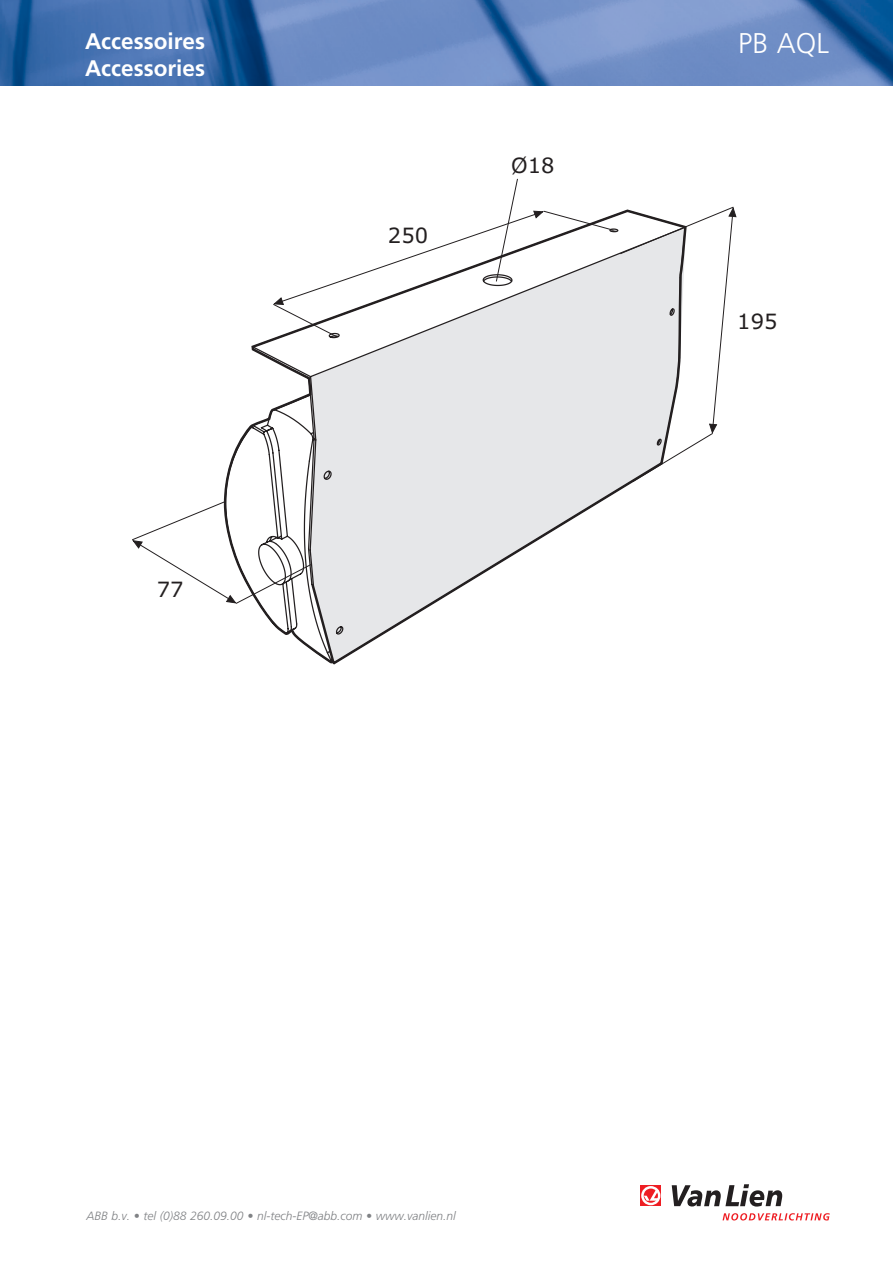
<style>
.page{position:relative;width:893px;height:1263px;background:#fff}
.page>*{position:absolute;margin:0;border:0;box-sizing:border-box;transform-origin:0 0}
.Normaal{font:300 28.5px "Frutiger LT Std";color:#fff}
.t1{font:700 22.5px/27px "Frutiger LT Std";color:#fff}
.t2{font:21px "Verdana";color:#231f20}
.t3{font:italic 300 12px "Frutiger LT Std";color:#808285}
</style>
<div class="page">
<img style="left:0;top:0;width:893px;height:85px">
<div style="left:640px;top:1185px;width:21px;height:21px;background:#ee1d23"></div>
<svg style="left:641px;top:1186px;width:19px;height:19px"></svg>
<svg style="left:672px;top:1184px;width:110px;height:22px"></svg>
<svg style="left:722px;top:1213px;width:108px;height:7px"></svg>
<svg style="left:223px;top:338px;width:409px;height:327px"></svg>
<svg style="left:626px;top:206px;width:111px;height:225px"></svg>
<svg style="left:272px;top:210px;width:442px;height:273px"></svg>
<svg style="left:273px;top:297px;width:11px;height:8px"></svg>
<svg style="left:533px;top:210px;width:11px;height:9px"></svg>
<svg style="left:132px;top:501px;width:180px;height:103px"></svg>
<svg style="left:495px;top:178px;width:23px;height:104px"></svg>
<h2 class="t1" style="left:85px;top:28px;width:121px">Accessoires<br>Accessories</h2>
<p class="Normaal" style="left:738px;top:27px;width:93px">PB AQL</p>
<p class="t2" style="left:157px;top:575px;width:28px">77</p>
<p class="t2" style="left:388px;top:221px;width:42px">250</p>
<p class="t2" style="left:511px;top:151px;width:45px">Ø18</p>
<p class="t2" style="left:737px;top:307px;width:42px">195</p>
<p class="t3" style="left:87px;top:1209px;width:371px">ABB b.v. • tel (0)88 260.09.00 • nl-tech-EP@abb.com • www.vanlien.nl</p>
</div>
